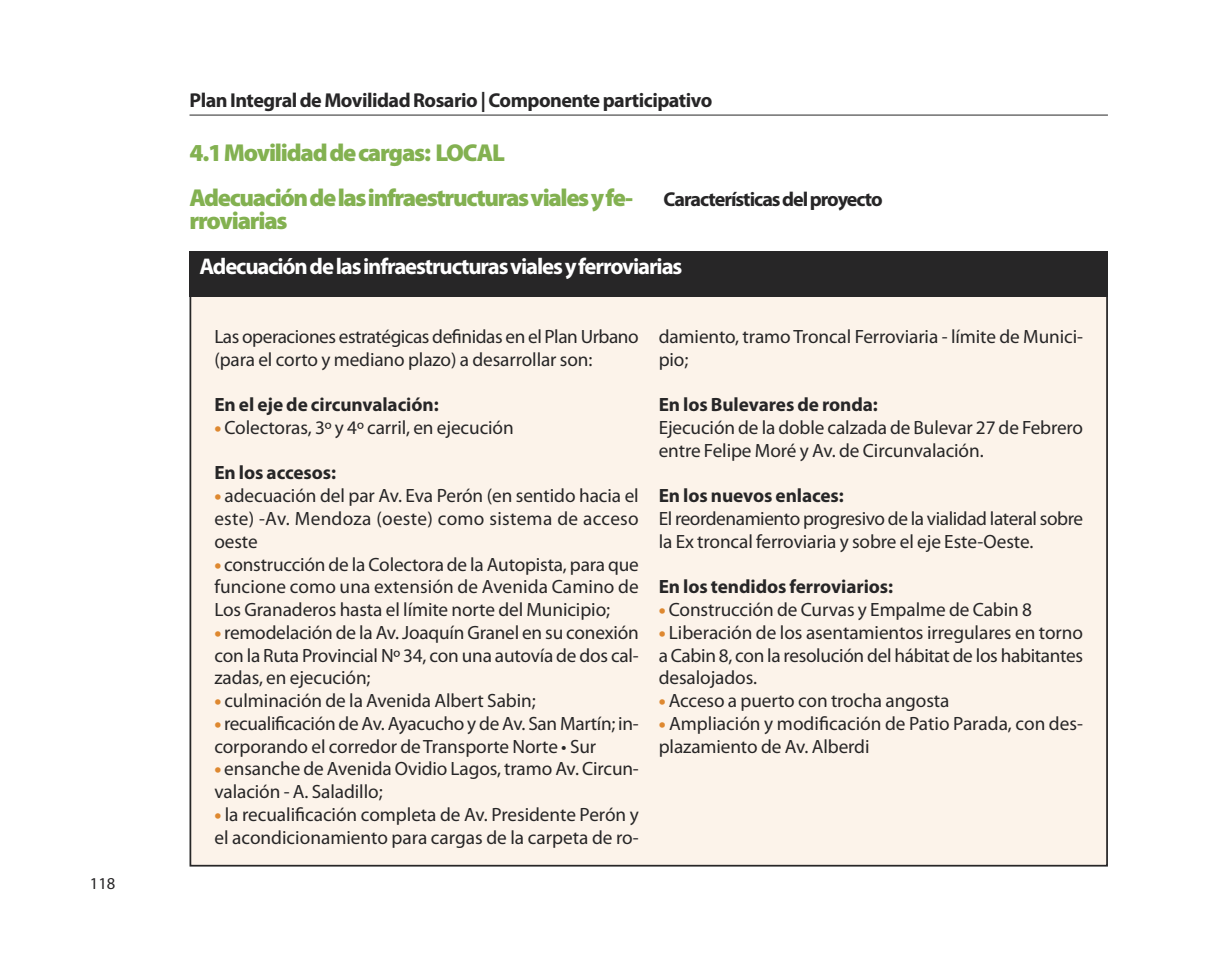
<style>
.page{position:relative;width:1223px;height:975px;background:#fff}
.page>*{position:absolute;margin:0;border:0;box-sizing:border-box;transform-origin:0 0}
.t1{font:900 24.5px/22.8px "Myriad Pro";letter-spacing:-.055em;color:#83b151}
.t2{font:700 22.75px "Myriad Pro";letter-spacing:-.05em;color:#fff}
.t3{font:700 20.12px "Myriad Pro";letter-spacing:-.025em;color:#272627}
.t4{font:700 20.12px "Myriad Pro";letter-spacing:-.05em;color:#272627}
.t5{font:19.25px/22.8px "Myriad Pro";letter-spacing:-.005em;color:#272627}
.t6{font:700 19.25px "Myriad Pro";letter-spacing:-.005em;color:#272627}
.t7{font:19.25px/22.8px "Myriad Pro";letter-spacing:-.025em;color:#272627}
.t8{font:16.62px "Myriad Pro";color:#272627}
.s1{font-weight:900;color:#de8830}
</style>
<div class="page">
<div style="left:190px;top:252px;width:916px;height:613px;background:#fcf3ea"></div>
<hr style="left:189px;top:115px;width:918px;height:1px;background:#272627">
<div style="left:189px;top:251px;width:918px;height:46px;background:#272627"></div>
<p class="t8" style="left:90px;top:877px;width:27px">118</p>
<p class="t3" style="left:189px;top:93px;width:524px">PlanIntegraldeMovilidadRosario|Componenteparticipativo</p>
<p class="t1" style="left:189px;top:143px;width:317px">4.1Movilidaddecargas: LOCAL</p>
<p class="t1" style="left:189px;top:188px;width:445px">Adecuacióndelasinfraestructurasvialesyfe&shy;rroviarias</p>
<p class="t4" style="left:663px;top:192px;width:221px">Característicasdelproyecto</p>
<p class="t2" style="left:199px;top:258px;width:484px">Adecuacióndelasinfraestructurasvialesyferroviarias</p>
<p class="t7" style="left:214px;top:326px;width:426px">Las operaciones estratégicas definidas en el Plan Urbano (para el corto y mediano plazo) a desarrollar son:</p>
<p class="t6" style="left:214px;top:397px;width:226px">En el eje de circunvalación:</p>
<p class="t5" style="left:214px;top:417px;width:301px"><span class="s1">•</span> Colectoras, 3º y 4º carril, en ejecución</p>
<p class="t6" style="left:214px;top:465px;width:123px">En los accesos:</p>
<p class="t5" style="left:214px;top:485px;width:426px;text-align:justify"><span class="s1">•</span> adecuación del par Av. Eva Perón (en sentido hacia el este) -Av. Mendoza (oeste) como sistema de acceso oeste</p>
<p class="t5" style="left:214px;top:554px;width:426px;text-align:justify"><span class="s1">•</span> construcción de la Colectora de la Autopista, para que funcione como una extensión de Avenida Camino de Los Granaderos hasta el límite norte del Municipio;</p>
<p class="t5" style="left:214px;top:622px;width:426px;text-align:justify"><span class="s1">•</span>remodelación de la Av. Joaquín Granel en su conexión con la Ruta Provincial Nº 34, con una autovía de dos cal&shy;zadas, en ejecución;</p>
<p class="t5" style="left:214px;top:690px;width:323px"><span class="s1">•</span> culminación de la Avenida Albert Sabin;</p>
<p class="t5" style="left:214px;top:713px;width:426px"><span class="s1">•</span>recualificación de Av. Ayacucho y de Av. San Martín; in&shy;corporando el corredor de Transporte Norte • Sur</p>
<p class="t5" style="left:214px;top:758px;width:426px"><span class="s1">•</span> ensanche de Avenida Ovidio Lagos, tramo Av. Circun&shy;valación - A. Saladillo;</p>
<p class="t5" style="left:214px;top:804px;width:426px"><span class="s1">•</span> la recualificación completa de Av. Presidente Perón y el acondicionamiento para cargas de la carpeta de ro-</p>
<p class="t5" style="left:658px;top:326px;width:426px">damiento, tramoTroncal Ferroviaria - límite de Munici&shy;pio;</p>
<p class="t6" style="left:658px;top:397px;width:221px">En los Bulevares de ronda:</p>
<p class="t5" style="left:658px;top:417px;width:426px">Ejecución de la doble calzada de Bulevar 27 de Febrero entre Felipe Moré y Av. de Circunvalación.</p>
<p class="t6" style="left:658px;top:488px;width:187px">En los nuevos enlaces:</p>
<p class="t5" style="left:658px;top:508px;width:426px">El reordenamiento progresivo de la vialidad lateral sobre la Ex troncal ferroviaria y sobre el eje Este-Oeste.</p>
<p class="t6" style="left:658px;top:579px;width:236px">En los tendidos ferroviarios:</p>
<p class="t5" style="left:658px;top:599px;width:375px"><span class="s1">•</span> Construcción de Curvas y Empalme de Cabin 8</p>
<p class="t5" style="left:658px;top:622px;width:426px;text-align:justify"><span class="s1">•</span> Liberación de los asentamientos irregulares en torno a Cabin 8, con la resolución del hábitat de los habitantes desalojados.</p>
<p class="t5" style="left:658px;top:690px;width:292px"><span class="s1">•</span> Acceso a puerto con trocha angosta</p>
<p class="t5" style="left:658px;top:713px;width:426px"><span class="s1">•</span> Ampliación y modificación de Patio Parada, con des&shy;plazamiento de Av. Alberdi</p>
</div>
